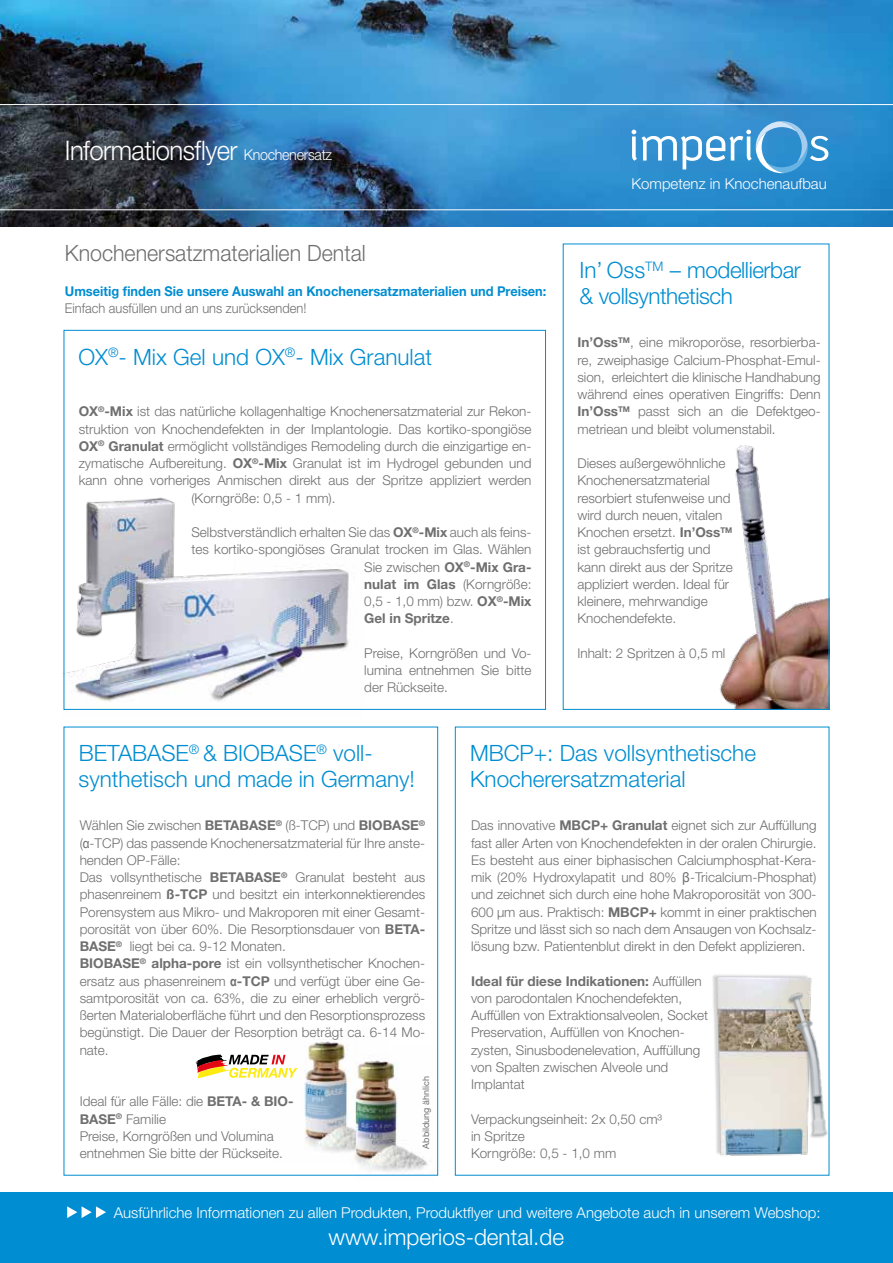
<style>
.page{position:relative;width:893px;height:1263px;background:#fff}
.page>*{position:absolute;margin:0;border:0;box-sizing:border-box;transform-origin:0 0}
.t1{font:300 27px "Helvetica Neue LT";letter-spacing:-.02em;color:#fff;scale:.95 1}
.t2{font:300 22.5px/25.8px "Helvetica Neue LT";color:#008dd1}
.t3{font:300 22.5px/25.8px "Helvetica Neue LT";letter-spacing:-.02em;color:#008dd1}
.t4{font:300 22.5px "Helvetica Neue LT";color:#706f6f;scale:.95 1}
.t5{font:300 22.5px "Helvetica Neue LT";color:#fff}
.t6{font:300 15px "Helvetica Neue LT";color:#fff}
.t7{font:300 13.5px/17.2px "Helvetica Neue LT";color:#706f6f}
.t8{font:700 13.5px "Helvetica Neue LT";color:#008dd1;scale:.95 1}
.t9{font:300 13.5px "Helvetica Neue LT";color:#706f6f;scale:.95 1}
.t10{font:700 13.5px "Helvetica Neue LT";color:#706f6f}
.t11{font:9px "Helvetica Neue LT";color:#706f6f}
.s1{font-size:15px}
.s2{font-weight:700}
.s3{font-weight:300}
.s4{font-family:"Arial Narrow";font-weight:400}
.s5{font-family:"Arial Narrow";font-weight:700}
.s6{font-family:"Arial";font-weight:400}
</style>
<div class="page">
<img style="left:720px;top:445px;width:107px;height:263px">
<img style="left:86px;top:497px;width:89px;height:60px">
<img style="left:63px;top:557px;width:286px;height:153px">
<img style="left:0;top:0;width:893px;height:227px">
<svg style="left:631px;top:121px;width:197px;height:52px;background:#56a3d7"></svg>
<hr style="left:0;top:104px;width:893px;height:1px;background:#fff">
<hr style="left:0;top:209px;width:893px;height:1px;background:#fff">
<img style="left:273px;top:1037px;width:75px;height:115px">
<img style="left:348px;top:1056px;width:88px;height:120px">
<svg style="left:196px;top:1055px;width:102px;height:23px"></svg>
<div style="left:0;top:1193px;width:893px;height:70px;background:#008dd1"></div>
<svg style="left:67px;top:1206px;width:39px;height:12px"></svg>
<img style="left:712px;top:975px;width:100px;height:6px">
<img style="left:712px;top:981px;width:118px;height:195px">
<h1 class="t1" style="left:65px;top:134px;width:283px">Informationsflyer <span class="s1">Knochenersatz</span></h1>
<h2 class="t4" style="left:65px;top:239px;width:318px">Knochenersatzmaterialien Dental</h2>
<p class="t8" style="left:65px;top:282px;width:508px">Umseitig finden Sie unsere Auswahl an Knochenersatzmaterialien und Preisen:</p>
<p class="t9" style="left:65px;top:300px;width:256px">Einfach ausfüllen und an uns zurücksenden!</p>
<h2 class="t2" style="left:79px;top:343px;width:355px">OX<sup>®</sup>- Mix Gel und OX<sup>®</sup>- Mix Granulat</h2>
<p class="t7" style="left:79px;top:403px;width:454px;text-align:justify"><span class="s2">OX</span><sup>®</sup><span class="s2">-Mix</span> ist das natürliche kollagenhaltige Knochenersatzmaterial zur Rekon&shy;struktion von Knochendefekten in der Implantologie. Das kortiko-spongiöse <span class="s2">OX</span><sup>®</sup> <span class="s2">Granulat</span> ermöglicht vollständiges Remodeling durch die einzigartige en&shy;zymatische Aufbereitung. <span class="s2">OX</span><sup>®</sup><span class="s2">-Mix</span> Granulat ist im Hydrogel gebunden und kann ohne vorheriges Anmischen direkt aus der Spritze appliziert werden</p>
<p class="t7" style="left:191px;top:489px;width:146px">(Korngröße: 0,5 - 1 mm).</p>
<p class="t7" style="left:191px;top:523px;width:342px">Selbstverständlich erhalten Sie das <span class="s2">OX</span><sup>®</sup><span class="s2">-Mix</span> auch als feins-</p>
<p class="t7" style="left:191px;top:541px;width:342px">tes kortiko-spongiöses Granulat trocken im Glas. Wählen</p>
<p class="t7" style="left:364px;top:558px;width:169px">Sie zwischen <span class="s2">OX</span><sup>®</sup><span class="s2">-Mix Gra-</span></p>
<p class="t10" style="left:364px;top:576px;width:169px">nulat im Glas <span class="s3">(Korngröße:</span></p>
<p class="t7" style="left:364px;top:592px;width:169px">0,5 - 1,0 mm) bzw. <span class="s2">OX</span><sup>®</sup><span class="s2">-Mix</span></p>
<p class="t10" style="left:364px;top:610px;width:91px">Gel in Spritze<span class="s3">.</span></p>
<p class="t7" style="left:364px;top:644px;width:169px;text-align:justify">Preise, Korngrößen und Vo&shy;lumina entnehmen Sie bitte der Rückseite.</p>
<p class="t6" style="left:631px;top:175px;width:197px">Kompetenz in Knochenaufbau</p>
<h2 class="t3" style="left:580px;top:257px;width:223px">In’ Oss<sup>TM</sup> – modellierbar &amp; vollsynthetisch</h2>
<p class="t7" style="left:577px;top:334px;width:245px;text-align:justify"><span class="s2">In’Oss</span><sup>TM</sup>, eine mikroporöse, resorbierba&shy;re, zweiphasige Calcium-Phosphat-Emul&shy;sion, erleichtert die klinische Handhabung während eines operativen Eingriffs: Denn <span class="s2">In’Oss</span><sup>TM</sup> passt sich an die Defektgeo&shy;metriean und bleibt volumenstabil.</p>
<p class="t7" style="left:577px;top:454px;width:157px">Dieses außergewöhnliche<br>Knochenersatzmaterial resorbiert stufenweise und wird durch neuen, vitalen<br>Knochen ersetzt. <span class="s2">In’Oss</span><sup>TM </sup>ist gebrauchsfertig und kann direkt aus der Spritze appliziert werden. Ideal für kleinere, mehrwandige<br>Knochendefekte.</p>
<p class="t7" style="left:577px;top:644px;width:150px">Inhalt: 2 Spritzen à 0,5 ml</p>
<h2 class="t2" style="left:79px;top:740px;width:338px">BETABASE<sup>®</sup> &amp; BIOBASE<sup>®</sup> voll&shy;synthetisch und made in Germany!</h2>
<p class="t7" style="left:80px;top:817px;width:347px">Wählen Sie zwischen <span class="s2">BETABASE</span><sup>®</sup> (ß-TCP) und <span class="s2">BIOBASE</span><sup>® </sup>(<span class="s4">α</span>-TCP) das passende Knochenersatzmaterial für Ihre anste&shy;henden OP-Fälle:<br>Das vollsynthetische <span class="s2">BETABASE</span><sup>®</sup> Granulat besteht aus phasenreinem <span class="s2">ß-TCP</span> und besitzt ein interkonnektierendes Porensystem aus Mikro- und Makroporen mit einer Gesamt&shy;porosität von über 60%. Die Resorptionsdauer von <span class="s2">BETA-BASE</span><sup>®</sup> liegt bei ca. 9-12 Monaten.<br><span class="s2">BIOBASE</span><sup>®</sup> <span class="s2">alpha-pore</span> ist ein vollsynthetischer Knochen&shy;ersatz aus phasenreinem <span class="s5">α</span><span class="s2">-TCP</span> und verfügt über eine Ge&shy;samtporosität von ca. 63%, die zu einer erheblich vergrö&shy;ßerten Materialoberfläche führt und den Resorptionsprozess begünstigt. Die Dauer der Resorption beträgt ca. 6-14 Mo&shy;nate.</p>
<p class="t7" style="left:80px;top:1093px;width:215px">Ideal für alle Fälle: die <span class="s2">BETA- &amp; BIO-<br>BASE</span><sup>®</sup> Familie<br>Preise, Korngrößen und Volumina entnehmen Sie bitte der Rückseite.</p>
<p class="t11" style="left:421px;top:1148px;width:74px;rotate:-90deg">Abbildung ähnlich</p>
<h2 class="t2" style="left:470px;top:740px;width:288px">MBCP+: Das vollsynthetische<br>Knocherersatzmaterial</h2>
<p class="t7" style="left:471px;top:817px;width:347px;text-align:justify">Das innovative <span class="s2">MBCP+ Granulat</span> eignet sich zur Auffüllung fast aller Arten von Knochendefekten in der oralen Chirurgie.<br>Es besteht aus einer biphasischen Calciumphosphat-Kera&shy;mik (20% Hydroxylapatit und 80% <span class="s6">β</span>-Tricalcium-Phosphat) und zeichnet sich durch eine hohe Makroporosität von 300- 600 μm aus. Praktisch: <span class="s2">MBCP+</span> kommt in einer praktischen Spritze und lässt sich so nach dem Ansaugen von Kochsalz&shy;lösung bzw. Patientenblut direkt in den Defekt applizieren.</p>
<p class="t7" style="left:471px;top:972px;width:239px"><span class="s2">Ideal für diese Indikationen:</span> Auffüllen von parodontalen Knochendefekten, Auffüllen von Extraktionsalveolen, Socket Preservation, Auffüllen von Knochen&shy;zysten, Sinusbodenelevation, Auffüllung von Spalten zwischen Alveole und Implantat</p>
<p class="t7" style="left:471px;top:1110px;width:193px">Verpackungseinheit: 2x 0,50 cm³ in Spritze<br>Korngröße: 0,5 - 1,0 mm</p>
<p class="t6" style="left:114px;top:1203px;width:708px">Ausführliche Informationen zu allen Produkten, Produktflyer und weitere Angebote auch in unserem Webshop:</p>
<h2 class="t5" style="left:329px;top:1223px;width:237px">www.imperios-dental.de</h2>
</div>
